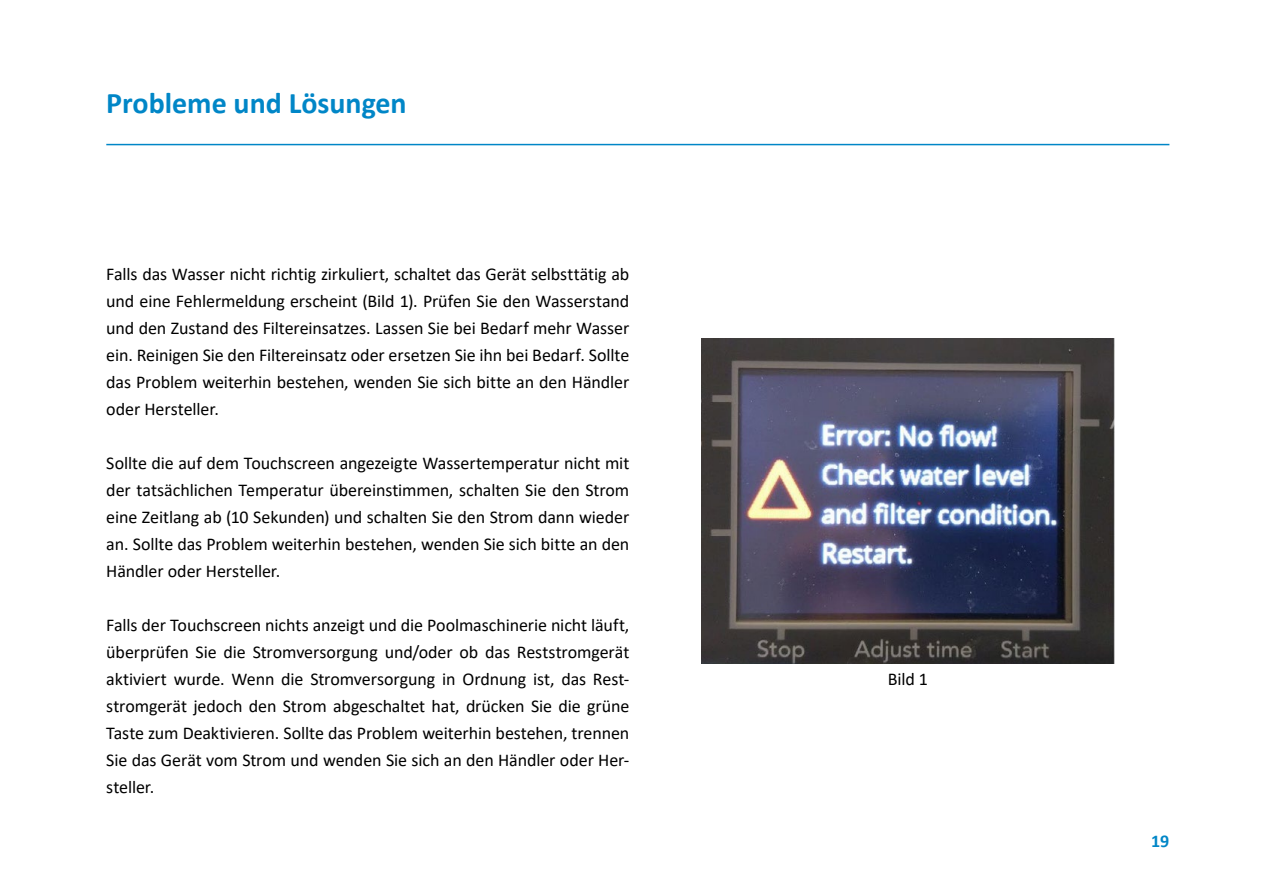
<style>
.page{position:relative;width:1263px;height:893px;background:#fff}
.page>*{position:absolute;margin:0;border:0;box-sizing:border-box;transform-origin:0 0}
.t1{font:700 30px "Calibri";color:#0086c7}
.t2{font:18px/27px "Calibri";letter-spacing:-.005em;color:#000;text-align:justify}
.t3{font:700 18px "Calibri";color:#0086c7}
</style>
<div class="page">
<hr style="left:106px;top:144px;width:1063px;height:1px;background:#0086c7">
<img style="left:701px;top:339px;width:413px;height:324px">
<h1 class="t1" style="left:106px;top:82px;width:302px">Probleme und Lösungen</h1>
<p class="t2" style="left:106px;top:260px;width:525px">Falls das Wasser nicht richtig zirkuliert, schaltet das Gerät selbsttätig ab und eine Fehlermeldung erscheint (Bild 1). Prüfen Sie den Wasserstand und den Zustand des Filtereinsatzes. Lassen Sie bei Bedarf mehr Wasser ein. Reinigen Sie den Filtereinsatz oder ersetzen Sie ihn bei Bedarf. Sollte das Problem weiterhin bestehen, wenden Sie sich bitte an den Händler oder Hersteller.</p>
<p class="t2" style="left:106px;top:449px;width:524px">Sollte die auf dem Touchscreen angezeigte Wassertemperatur nicht mit der tatsächlichen Temperatur übereinstimmen, schalten Sie den Strom eine Zeitlang ab (10 Sekunden) und schalten Sie den Strom dann wieder an. Sollte das Problem weiterhin bestehen, wenden Sie sich bitte an den Händler oder Hersteller.</p>
<p class="t2" style="left:106px;top:611px;width:525px">Falls der Touchscreen nichts anzeigt und die Poolmaschinerie nicht läuft, überprüfen Sie die Stromversorgung und/oder ob das Reststromgerät aktiviert wurde. Wenn die Stromversorgung in Ordnung ist, das Rest&shy;stromgerät jedoch den Strom abgeschaltet hat, drücken Sie die grüne Taste zum Deaktivieren. Sollte das Problem weiterhin bestehen, trennen Sie das Gerät vom Strom und wenden Sie sich an den Händler oder Her&shy;steller.</p>
<p class="t2" style="left:888px;top:665px;width:42px">Bild 1</p>
<p class="t3" style="left:1151px;top:828px;width:20px">19</p>
</div>
